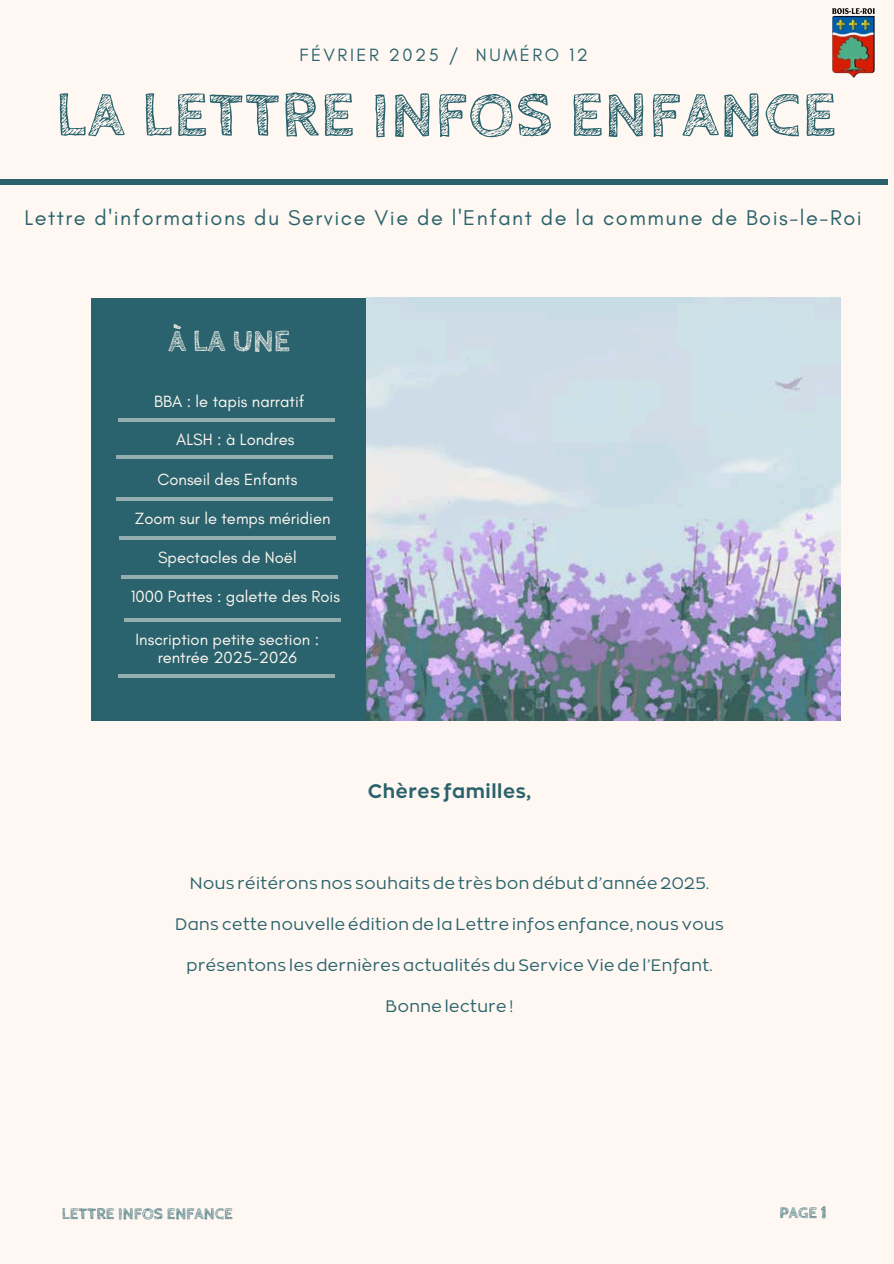
<style>
.page{position:relative;width:894px;height:1264px;background:#fff}
.page>*{position:absolute;margin:0;border:0;box-sizing:border-box;transform-origin:0 0}
.t1{font:700 64.8px "Cabin Sketch";letter-spacing:.02em;color:#2a636d}
.t2{font:700 31.2px "Cabin Sketch";color:#fff8f2}
.t3{font:21.75px "Glacial Indifference";letter-spacing:.07em;color:#2a636d}
.t4{font:19.5px "RTL Corporative Bold";letter-spacing:.03em;color:#2a636d}
.t5{font:18.15px "Glacial Indifference";letter-spacing:.14em;color:#2a636d}
.t6{font:16.5px "RTL Corporative Regular";letter-spacing:.03em;color:#2a636d}
.t7{font:16.5px "Glacial Indifference";color:#fff8f2}
.t8{font:700 16.5px "Cabin Sketch";color:#2a636d}
</style>
<div class="page">
<div style="left:0;top:0;width:893px;height:1263px;background:#fff8f2"></div>
<div style="left:0;top:179px;width:886px;height:5px;background:#2a636d"></div>
<div style="left:92px;top:298px;width:274px;height:422px;background:#2a636d"></div>
<hr style="left:116px;top:497px;width:216px;height:4px;background:#94adaf">
<img style="left:832px;top:9px;width:42px;height:69px">
<hr style="left:119px;top:418px;width:216px;height:4px;background:#94adaf">
<hr style="left:119px;top:536px;width:216px;height:3px;background:#fff8f2">
<hr style="left:121px;top:575px;width:216px;height:4px;background:#94adaf">
<hr style="left:124px;top:618px;width:216px;height:4px;background:#94adaf">
<hr style="left:119px;top:674px;width:216px;height:4px;background:#94adaf">
<hr style="left:116px;top:455px;width:216px;height:4px;background:#94adaf">
<img style="left:366px;top:298px;width:474px;height:422px">
<h6 class="t5" style="left:299px;top:44px;width:290px">FÉVRIER 2025 / NUMÉRO 12</h6>
<p class="t1" style="left:56px;top:79px;width:781px">LA LETTRE INFOS ENFANCE</p>
<h1 class="t3" style="left:24px;top:204px;width:838px">Lettre d'informations du Service Vie de l'Enfant de la commune de Bois-le-Roi</h1>
<p class="t2" style="left:168px;top:324px;width:123px">À LA UNE</p>
<h2 class="t7" style="left:154px;top:391px;width:152px">BBA : le tapis narratif</h2>
<p class="t7" style="left:176px;top:429px;width:120px">ALSH : à Londres</p>
<p class="t7" style="left:157px;top:469px;width:141px">Conseil des Enfants</p>
<p class="t7" style="left:135px;top:508px;width:197px">Zoom sur le temps méridien</p>
<p class="t7" style="left:158px;top:547px;width:140px">Spectacles de Noël</p>
<p class="t7" style="left:131px;top:586px;width:211px">1000 Pattes : galette des Rois</p>
<h3 class="t7" style="left:136px;top:629px;width:185px">Inscription petite section :</h3>
<p class="t7" style="left:158px;top:647px;width:141px">rentrée 2025-2026</p>
<p class="t4" style="left:367px;top:777px;width:165px">Chères familles,</p>
<p class="t6" style="left:190px;top:872px;width:520px">Nous réitérons nos souhaits de très bon début d’année 2025.</p>
<p class="t6" style="left:175px;top:913px;width:550px">Dans cette nouvelle édition de la Lettre infos enfance, nous vous</p>
<p class="t6" style="left:186px;top:954px;width:527px">présentons les dernières actualités du Service Vie de l’Enfant.</p>
<p class="t6" style="left:385px;top:995px;width:129px">Bonne lecture !</p>
<p class="t8" style="left:62px;top:1204px;width:172px">LETTRE INFOS ENFANCE</p>
<p class="t8" style="left:779px;top:1203px;width:49px">PAGE 1</p>
</div>
